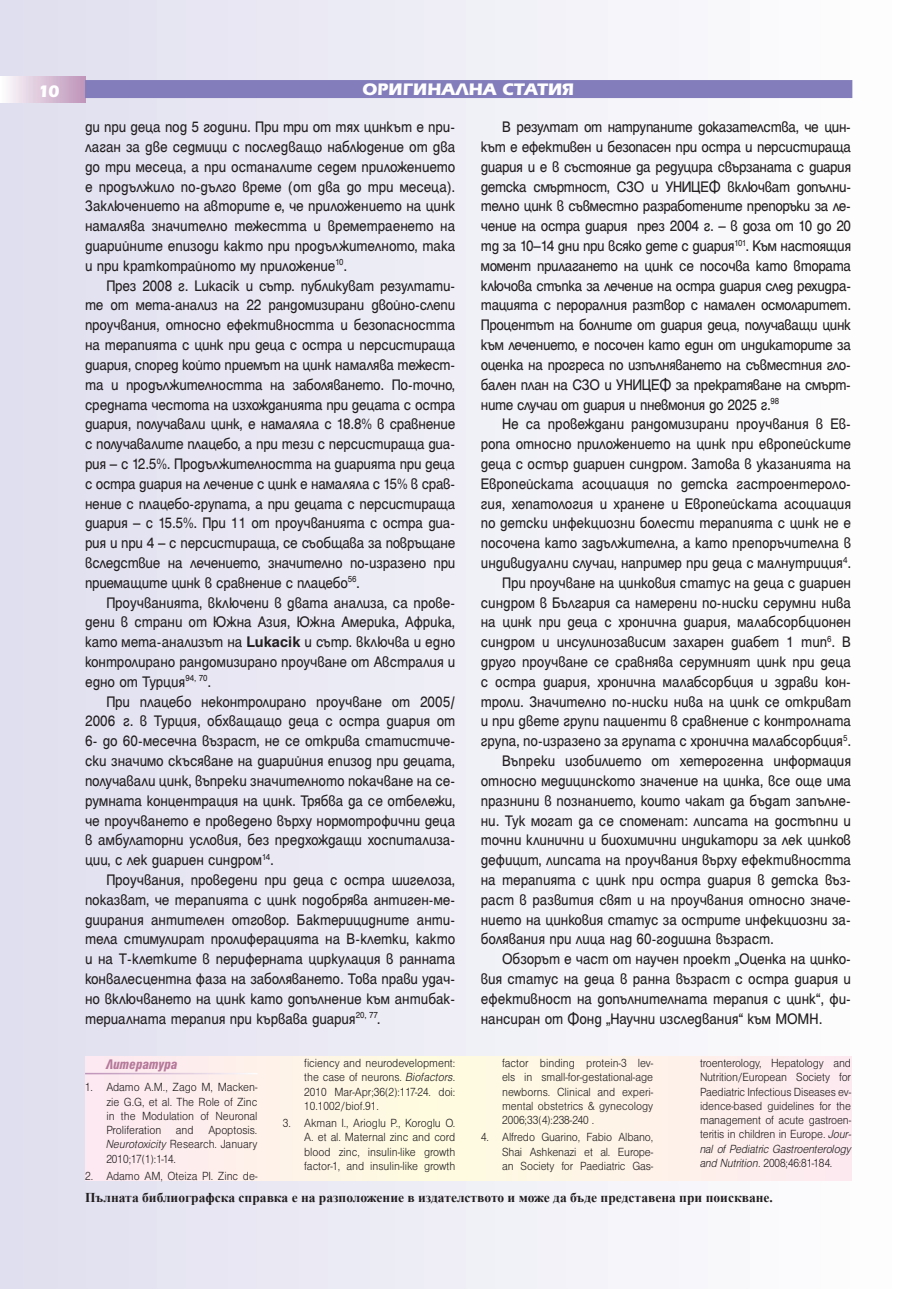
<style>
.page{position:relative;width:906px;height:1289px;background:#fff}
.page>*{position:absolute;margin:0;border:0;box-sizing:border-box;transform-origin:0 0}
.t1{font:700 18px "Erika Bg";color:#fff}
.t2{font:16.5px/19.8px "Helen Bg";letter-spacing:-.01em;color:#231f20;text-align:justify;scale:.92 1}
.t3{font:italic 900 condensed 15px "Helen Bg";color:#b5799a}
.t4{font:700 13.5px "Times New Roman";color:#231f20}
.t5{font:300 12.75px/14.2px "Helen Bg";color:#231f20;text-align:justify;scale:.92 1}
.s1{font-weight:700}
.s2{font-style:italic}
</style>
<div class="page">
<div style="left:1px;top:0;width:905px;height:1288px;background:linear-gradient(to right,#e0deef,#fefffe)"></div>
<div style="left:0;top:77px;width:85px;height:25px;background:linear-gradient(to right,#fdfcfd,#be94b9)"></div>
<div style="left:85px;top:80px;width:767px;height:18px;background:#837dbb"></div>
<div style="left:85px;top:1056px;width:766px;height:124px;background:#fef2e9"></div>
<hr style="left:85px;top:1072px;width:172px;height:2px;background:#fff">
<p class="t1" style="left:38px;top:85px;width:23px">10</p>
<p class="t1" style="left:362px;top:83px;width:213px">ОРИГИНАЛНА СТАТИЯ</p>
<p class="t2" style="left:85px;top:118px;width:404px">ди при деца под 5 години. При три от тях цинкът е при&shy;лаган за две седмици с последващо наблюдение от два до три месеца, а при останалите седем приложението е продължило по-дълго време (от два до три месеца).<br>Заключението на авторите е, че приложението на цинк намалява значително тежестта и времетраенето на диарийните епизоди както при продължителното, така и при краткотрайното му приложение<sup>10</sup>.</p>
<p class="t2" style="left:85px;top:277px;width:404px;text-indent:21px">През 2008 г. Lukacik и сътр. публикуват резултати&shy;те от мета-анализ на 22 рандомизирани двойно-слепи проучвания, относно ефективността и безопасността на терапията с цинк при деца с остра и персистираща диария, според който приемът на цинк намалява тежест&shy;та и продължителността на заболяването. По-точно, средната честота на изхожданията при децата с остра диария, получавали цинк, е намаляла с 18.8% в сравнение с получавалите плацебо, а при тези с персистираща диа&shy;рия – с 12.5%. Продължителността на диарията при деца с остра диария на лечение с цинк е намаляла с 15% в срав&shy;нение с плацебо-групата, а при децата с персистираща диария – с 15.5%. При 11 от проучванията с остра диа&shy;рия и при 4 – с персистираща, се съобщава за повръщане вследствие на лечението, значително по-изразено при приемащите цинк в сравнение с плацебо<sup>56</sup>.</p>
<p class="t2" style="left:85px;top:593px;width:404px;text-indent:21px">Проучванията, включени в двата анализа, са прове&shy;дени в страни от Южна Азия, Южна Америка, Африка, като мета-анализът на <span class="s1">Lukacik</span> и сътр. включва и едно контролирано рандомизирано проучване от Австралия и едно от Турция<sup>94,</sup> <sup>70</sup>.</p>
<p class="t2" style="left:85px;top:692px;width:404px;text-indent:21px">При плацебо неконтролирано проучване от 2005/ 2006 г. в Турция, обхващащо деца с остра диария от 6- до 60-месечна възраст, не се открива статистиче&shy;ски значимо скъсяване на диарийния епизод при децата, получавали цинк, въпреки значителното покачване на се&shy;румната концентрация на цинк. Трябва да се отбележи, че проучването е проведено върху нормотрофични деца в амбулаторни условия, без предхождащи хоспитализа&shy;ции, с лек диариен синдром<sup>14</sup>.</p>
<p class="t2" style="left:85px;top:871px;width:404px;text-indent:21px">Проучвания, проведени при деца с остра шигелоза, показват, че терапията с цинк подобрява антиген-ме&shy;диирания антителен отговор. Бактерицидните анти&shy;тела стимулират пролиферацията на В-клетки, както и на Т-клетките в периферната циркулация в ранната конвалесцентна фаза на заболяването. Това прави удач&shy;но включването на цинк като допълнение към антибак&shy;териалната терапия при кървава диария<sup>20,</sup> <sup>77</sup>.</p>
<p class="t2" style="left:481px;top:118px;width:404px;text-indent:21px">В резултат от натрупаните доказателства, че цин&shy;кът е ефективен и безопасен при остра и персистираща диария и е в състояние да редуцира свързаната с диария детска смъртност, СЗО и УНИЦЕФ включват допълни&shy;телно цинк в съвместно разработените препоръки за ле&shy;чение на остра диария през 2004 г. – в доза от 10 до 20 mg за 10–14 дни при всяко дете с диария<sup>101</sup>. Към настоящия момент прилагането на цинк се посочва като втората ключова стъпка за лечение на остра диария след рехидра&shy;тацията с пероралния разтвор с намален осмоларитет.<br>Процентът на болните от диария деца, получаващи цинк към лечението, е посочен като един от индикаторите за оценка на прогреса по изпълняването на съвместния гло&shy;бален план на СЗО и УНИЦЕФ за прекратяване на смърт&shy;ните случаи от диария и пневмония до 2025 г.<sup>98</sup></p>
<p class="t2" style="left:502px;top:415px;width:381px">Не са провеждани рандомизирани проучвания в Ев-</p>
<p class="t2" style="left:481px;top:435px;width:404px">ропа относно приложението на цинк при европейските</p>
<p class="t2" style="left:481px;top:455px;width:404px">деца с остър диариен синдром. Затова в указанията на</p>
<p class="t2" style="left:481px;top:475px;width:404px">Европейската асоциация по детска гастроентероло-</p>
<p class="t2" style="left:481px;top:494px;width:404px">гия, хепатология и хранене и Европейската асоциация</p>
<p class="t2" style="left:481px;top:514px;width:404px">по детски инфекциозни болести терапията с цинк не е</p>
<p class="t2" style="left:481px;top:534px;width:404px">посочена като задължителна, а като препоръчителна в</p>
<p class="t2" style="left:481px;top:554px;width:404px">индивидуални случаи, например при деца с малнутриция<sup>4</sup>.</p>
<p class="t2" style="left:502px;top:574px;width:381px">При проучване на цинковия статус на деца с диариен</p>
<p class="t2" style="left:481px;top:593px;width:404px">синдром в България са намерени по-ниски серумни нива</p>
<p class="t2" style="left:481px;top:613px;width:404px">на цинк при деца с хронична диария, малабсорбционен</p>
<p class="t2" style="left:481px;top:633px;width:404px">синдром и инсулинозависим захарен диабет 1 тип<sup>6</sup>. В</p>
<p class="t2" style="left:481px;top:653px;width:404px">друго проучване се сравнява серумният цинк при деца</p>
<p class="t2" style="left:481px;top:673px;width:404px">с остра диария, хронична малабсорбция и здрави кон-</p>
<p class="t2" style="left:481px;top:692px;width:404px">троли. Значително по-ниски нива на цинк се откриват</p>
<p class="t2" style="left:481px;top:712px;width:404px">и при двете групи пациенти в сравнение с контролната</p>
<p class="t2" style="left:481px;top:732px;width:404px">група, по-изразено за групата с хронична малабсорбция<sup>5</sup>.</p>
<p class="t2" style="left:502px;top:752px;width:381px">Въпреки изобилието от хетерогенна информация</p>
<p class="t2" style="left:481px;top:772px;width:404px">относно медицинското значение на цинка, все още има</p>
<p class="t2" style="left:481px;top:791px;width:404px">празнини в познанието, които чакат да бъдат запълне-</p>
<p class="t2" style="left:481px;top:811px;width:404px">ни. Тук могат да се споменат: липсата на достъпни и</p>
<p class="t2" style="left:481px;top:831px;width:404px">точни клинични и биохимични индикатори за лек цинков</p>
<p class="t2" style="left:481px;top:851px;width:404px">дефицит, липсата на проучвания върху ефективността</p>
<p class="t2" style="left:481px;top:871px;width:404px">на терапията с цинк при остра диария в детска въз-</p>
<p class="t2" style="left:481px;top:890px;width:404px">раст в развития свят и на проучвания относно значе-</p>
<p class="t2" style="left:481px;top:910px;width:404px">нието на цинковия статус за острите инфекциозни за-</p>
<p class="t2" style="left:481px;top:930px;width:320px">болявания при лица над 60-годишна възраст.</p>
<p class="t2" style="left:502px;top:950px;width:381px">Обзорът е част от научен проект „Оценка на цинко-</p>
<p class="t2" style="left:481px;top:970px;width:404px">вия статус на деца в ранна възраст с остра диария и</p>
<p class="t2" style="left:481px;top:989px;width:404px">ефективност на допълнителната терапия с цинк“, фи-</p>
<p class="t2" style="left:481px;top:1009px;width:373px">нансиран от Фонд „Научни изследвания“ към МОМН.</p>
<p class="t5" style="left:304px;top:1056px;width:166px">ficiency and neurodevelopment: the case of neurons. <span class="s2">Biofactors</span>.<br>2010 Mar-Apr;36(2):117-24. doi:<br>10.1002/biof.91.</p>
<p class="t5" style="left:304px;top:1116px;width:166px;text-indent:-21px">3. Akman I., Arioglu P., Koroglu O.<br>A. et al. Maternal zinc and cord blood zinc, insulin-like growth factor-1, and insulin-like growth</p>
<p class="t5" style="left:502px;top:1056px;width:166px">factor binding protein-3 lev&shy;els in small-for-gestational-age newborns. Clinical and experi&shy;mental obstetrics &amp; gynecology 2006;33(4):238-240 .</p>
<p class="t5" style="left:502px;top:1130px;width:166px;text-indent:-21px">4. Alfredo Guarino, Fabio Albano, Shai Ashkenazi et al. Europe&shy;an Society for Paediatric Gas-</p>
<p class="t5" style="left:700px;top:1056px;width:166px">troenterology, Hepatology and Nutrition/European Society for Paediatric Infectious Diseases ev&shy;idence-based guidelines for the management of acute gastroen&shy;teritis in children in Europe. <span class="s2">Jour&shy;nal of Pediatric Gastroenterology and Nutrition</span>. 2008;46:81-184.</p>
<p class="t4" style="left:85px;top:1190px;width:689px">Пълната библиографска справка е на разположение в издателството и може да бъде представена при поискване.</p>
<p class="t3" style="left:106px;top:1058px;width:73px">Литература</p>
<p class="t5" style="left:106px;top:1080px;width:166px;text-indent:-21px">1. Adamo A.M., Zago M, Macken&shy;zie G.G, et al. The Role of Zinc in the Modulation of Neuronal Proliferation and Apoptosis.<br><span class="s2">Neurotoxicity</span> Research. January 2010;17(1):1-14.</p>
<p class="t5" style="left:85px;top:1169px;width:189px">2. Adamo AM, Oteiza PI. Zinc de-</p>
</div>
